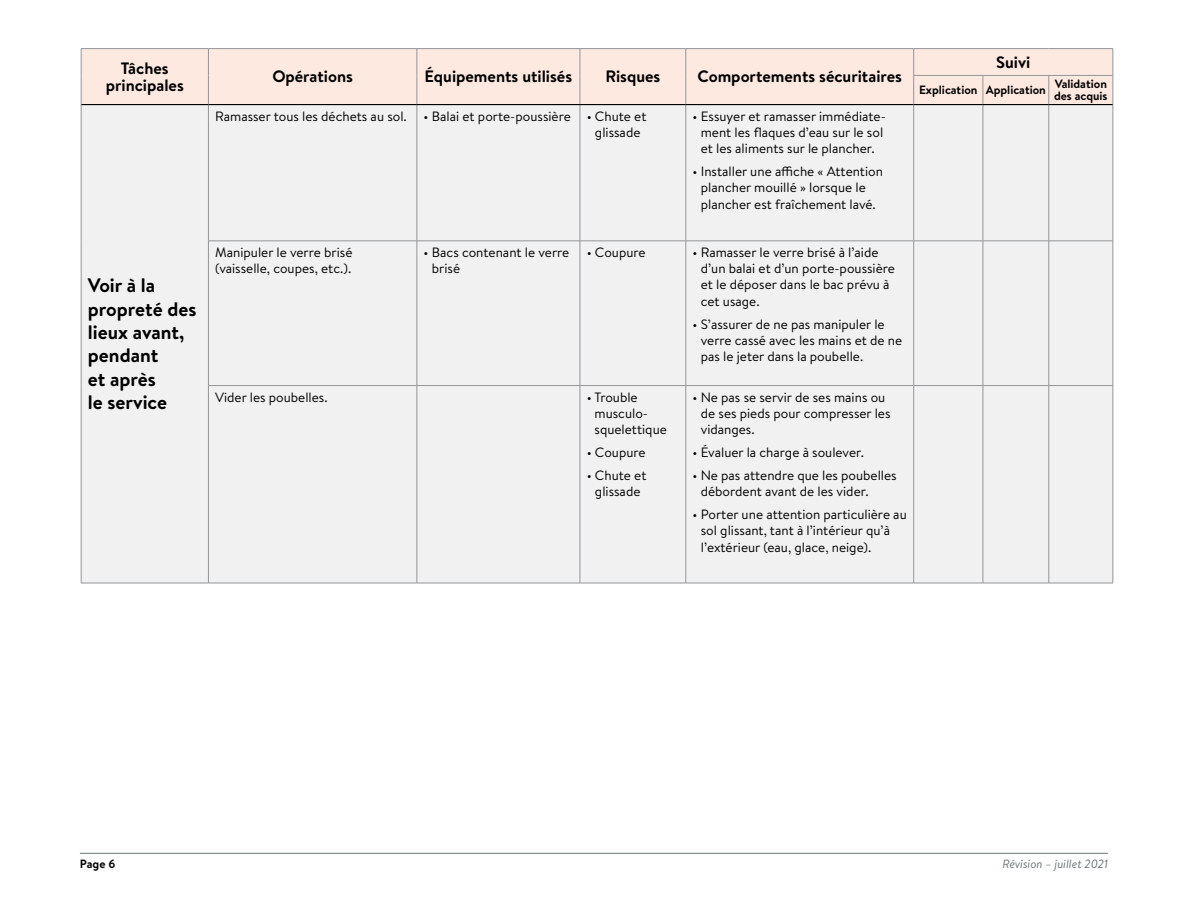
<style>
.page{position:relative;width:1188px;height:918px;background:#fff}
.page>*{position:absolute;margin:0;border:0;box-sizing:border-box;transform-origin:0 0}
.t1{font:700 19.5px/23.4px "Brandon Text";color:#000}
.t2{font:700 16.5px/17.1px "Brandon Text";color:#000;text-align:center}
.t3{font:13.5px/16.2px "Brandon Text";color:#000}
.t4{font:700 12px/12px "Brandon Text";color:#000}
.t5{font:italic 12px "Brandon Text";color:#6b7579}
</style>
<div class="page">
<hr style="left:80px;top:853px;width:1028px;height:1px;background:#6b7579">
<div style="left:82px;top:49px;width:1031px;height:55px;background:#fee9e1"></div>
<div style="left:82px;top:105px;width:1031px;height:478px;background:#f1f1f2"></div>
<hr style="left:81px;top:48px;width:127px;height:1px;background:#939598">
<svg style="left:81px;top:49px;width:1px;height:26px"></svg>
<hr style="left:208px;top:48px;width:209px;height:1px;background:#939598">
<hr style="left:417px;top:48px;width:163px;height:1px;background:#939598">
<hr style="left:580px;top:48px;width:106px;height:1px;background:#939598">
<hr style="left:686px;top:48px;width:228px;height:1px;background:#939598">
<hr style="left:914px;top:48px;width:69px;height:1px;background:#939598">
<hr style="left:983px;top:48px;width:66px;height:1px;background:#939598">
<hr style="left:1049px;top:48px;width:64px;height:1px;background:#939598">
<hr style="left:81px;top:75px;width:1px;height:30px;background:#939598">
<svg style="left:208px;top:49px;width:1px;height:55px"></svg>
<svg style="left:417px;top:49px;width:1px;height:55px"></svg>
<svg style="left:580px;top:49px;width:1px;height:55px"></svg>
<svg style="left:686px;top:49px;width:1px;height:55px"></svg>
<hr style="left:81px;top:105px;width:1px;height:136px;background:#939598">
<hr style="left:208px;top:105px;width:1px;height:136px;background:#939598">
<hr style="left:417px;top:105px;width:1px;height:136px;background:#939598">
<hr style="left:580px;top:105px;width:1px;height:136px;background:#939598">
<hr style="left:686px;top:105px;width:1px;height:136px;background:#939598">
<hr style="left:913px;top:105px;width:1px;height:136px;background:#939598">
<hr style="left:983px;top:105px;width:1px;height:136px;background:#939598">
<hr style="left:1049px;top:105px;width:1px;height:136px;background:#939598">
<hr style="left:1113px;top:105px;width:1px;height:136px;background:#939598">
<hr style="left:81px;top:241px;width:1px;height:145px;background:#939598">
<hr style="left:208px;top:241px;width:209px;height:1px;background:#939598">
<hr style="left:208px;top:241px;width:1px;height:144px;background:#939598">
<hr style="left:417px;top:241px;width:163px;height:1px;background:#939598">
<hr style="left:417px;top:241px;width:1px;height:144px;background:#939598">
<hr style="left:580px;top:241px;width:106px;height:1px;background:#939598">
<hr style="left:580px;top:241px;width:1px;height:144px;background:#939598">
<hr style="left:686px;top:241px;width:228px;height:1px;background:#939598">
<hr style="left:686px;top:241px;width:1px;height:144px;background:#939598">
<hr style="left:914px;top:241px;width:69px;height:1px;background:#939598">
<hr style="left:913px;top:241px;width:1px;height:144px;background:#939598">
<hr style="left:983px;top:241px;width:66px;height:1px;background:#939598">
<hr style="left:983px;top:241px;width:1px;height:144px;background:#939598">
<hr style="left:1049px;top:241px;width:64px;height:1px;background:#939598">
<hr style="left:1049px;top:241px;width:1px;height:144px;background:#939598">
<hr style="left:1113px;top:241px;width:1px;height:144px;background:#939598">
<hr style="left:81px;top:386px;width:1px;height:197px;background:#939598">
<hr style="left:208px;top:385px;width:209px;height:1px;background:#939598">
<hr style="left:208px;top:386px;width:1px;height:197px;background:#939598">
<hr style="left:417px;top:385px;width:163px;height:1px;background:#939598">
<hr style="left:417px;top:386px;width:1px;height:197px;background:#939598">
<hr style="left:580px;top:385px;width:106px;height:1px;background:#939598">
<hr style="left:580px;top:386px;width:1px;height:197px;background:#939598">
<hr style="left:686px;top:385px;width:228px;height:1px;background:#939598">
<hr style="left:686px;top:386px;width:1px;height:197px;background:#939598">
<hr style="left:914px;top:385px;width:69px;height:1px;background:#939598">
<hr style="left:913px;top:386px;width:1px;height:197px;background:#939598">
<hr style="left:983px;top:385px;width:66px;height:1px;background:#939598">
<hr style="left:983px;top:386px;width:1px;height:197px;background:#939598">
<hr style="left:1049px;top:385px;width:64px;height:1px;background:#939598">
<hr style="left:1049px;top:386px;width:1px;height:197px;background:#939598">
<hr style="left:1113px;top:386px;width:1px;height:197px;background:#939598">
<hr style="left:81px;top:583px;width:127px;height:1px;background:#939598">
<hr style="left:208px;top:583px;width:209px;height:1px;background:#939598">
<hr style="left:417px;top:583px;width:163px;height:1px;background:#939598">
<hr style="left:580px;top:583px;width:106px;height:1px;background:#939598">
<hr style="left:686px;top:583px;width:228px;height:1px;background:#939598">
<hr style="left:914px;top:583px;width:69px;height:1px;background:#939598">
<hr style="left:983px;top:583px;width:66px;height:1px;background:#939598">
<hr style="left:1049px;top:583px;width:64px;height:1px;background:#939598">
<hr style="left:913px;top:75px;width:70px;height:1px;background:#939598">
<svg style="left:913px;top:49px;width:1px;height:55px"></svg>
<hr style="left:983px;top:75px;width:66px;height:1px;background:#939598">
<svg style="left:983px;top:76px;width:1px;height:28px"></svg>
<hr style="left:1049px;top:75px;width:64px;height:1px;background:#939598">
<svg style="left:1049px;top:76px;width:1px;height:28px"></svg>
<svg style="left:1113px;top:49px;width:1px;height:56px"></svg>
<hr style="left:208px;top:104px;width:209px;height:1px;background:#000">
<hr style="left:417px;top:104px;width:163px;height:1px;background:#000">
<hr style="left:580px;top:104px;width:106px;height:1px;background:#000">
<hr style="left:686px;top:104px;width:228px;height:1px;background:#000">
<hr style="left:914px;top:104px;width:69px;height:1px;background:#000">
<hr style="left:983px;top:104px;width:66px;height:1px;background:#000">
<hr style="left:1049px;top:104px;width:64px;height:1px;background:#000">
<hr style="left:81px;top:104px;width:127px;height:1px;background:#000">
<p class="t2" style="left:106px;top:59px;width:80px">Tâches principales</p>
<p class="t2" style="left:272px;top:68px;width:82px">Opérations</p>
<p class="t2" style="left:425px;top:68px;width:149px">Équipements utilisés</p>
<p class="t2" style="left:605px;top:68px;width:57px">Risques</p>
<p class="t2" style="left:698px;top:68px;width:206px">Comportements sécuritaires</p>
<h1 class="t1" style="left:88px;top:273px;width:110px">Voir à la propreté des lieux avant, pendant<br>et après<br>le service</h1>
<p class="t3" style="left:595px;top:108px;width:53px;text-indent:-380px">Ramasser tous les déchets au sol. • Balai et porte-poussière • Chute et glissade</p>
<p class="t3" style="left:693px;top:108px;width:195px;text-align:center">• Essuyer et ramasser immédiate&shy;ment les flaques d’eau sur le sol et les aliments sur le plancher.</p>
<p class="t3" style="left:701px;top:163px;width:184px;text-indent:-8px">• Installer une affiche « Attention plancher mouillé » lorsque le plancher est fraîchement lavé.</p>
<p class="t3" style="left:215px;top:244px;width:139px">Manipuler le verre brisé (vaisselle, coupes, etc.).</p>
<p class="t3" style="left:432px;top:244px;width:139px;text-indent:-8px">• Bacs contenant le verre brisé</p>
<p class="t3" style="left:587px;top:244px;width:60px">• Coupure</p>
<p class="t3" style="left:701px;top:244px;width:196px;text-indent:-8px">• Ramasser le verre brisé à l’aide d’un balai et d’un porte-poussière et le déposer dans le bac prévu à cet usage.</p>
<p class="t3" style="left:701px;top:315px;width:203px;text-indent:-8px">• S’assurer de ne pas manipuler le verre cassé avec les mains et de ne pas le jeter dans la poubelle.</p>
<p class="t3" style="left:215px;top:389px;width:114px">Vider les poubelles.</p>
<p class="t3" style="left:595px;top:389px;width:74px;text-indent:-8px">• Trouble musculo&shy;squelettique</p>
<p class="t3" style="left:587px;top:444px;width:60px">• Coupure</p>
<p class="t3" style="left:587px;top:467px;width:61px;text-align:center">• Chute et glissade</p>
<p class="t3" style="left:701px;top:389px;width:191px;text-indent:-8px">• Ne pas se servir de ses mains ou de ses pieds pour compresser les vidanges.</p>
<p class="t3" style="left:693px;top:444px;width:173px">• Évaluer la charge à soulever.</p>
<p class="t3" style="left:701px;top:467px;width:197px;text-indent:-8px">• Ne pas attendre que les poubelles débordent avant de les vider.</p>
<p class="t3" style="left:701px;top:506px;width:207px;text-indent:-8px">• Porter une attention particulière au sol glissant, tant à l’intérieur qu’à l’extérieur (eau, glace, neige).</p>
<p class="t2" style="left:996px;top:53px;width:36px">Suivi</p>
<p class="t4" style="left:919px;top:84px;width:128px">Explication Application</p>
<p class="t4" style="left:1054px;top:78px;width:55px">Validation des acquis</p>
<p class="t4" style="left:80px;top:858px;width:37px">Page 6</p>
<p class="t5" style="left:1002px;top:856px;width:107px">Révision – juillet 2021</p>
</div>
